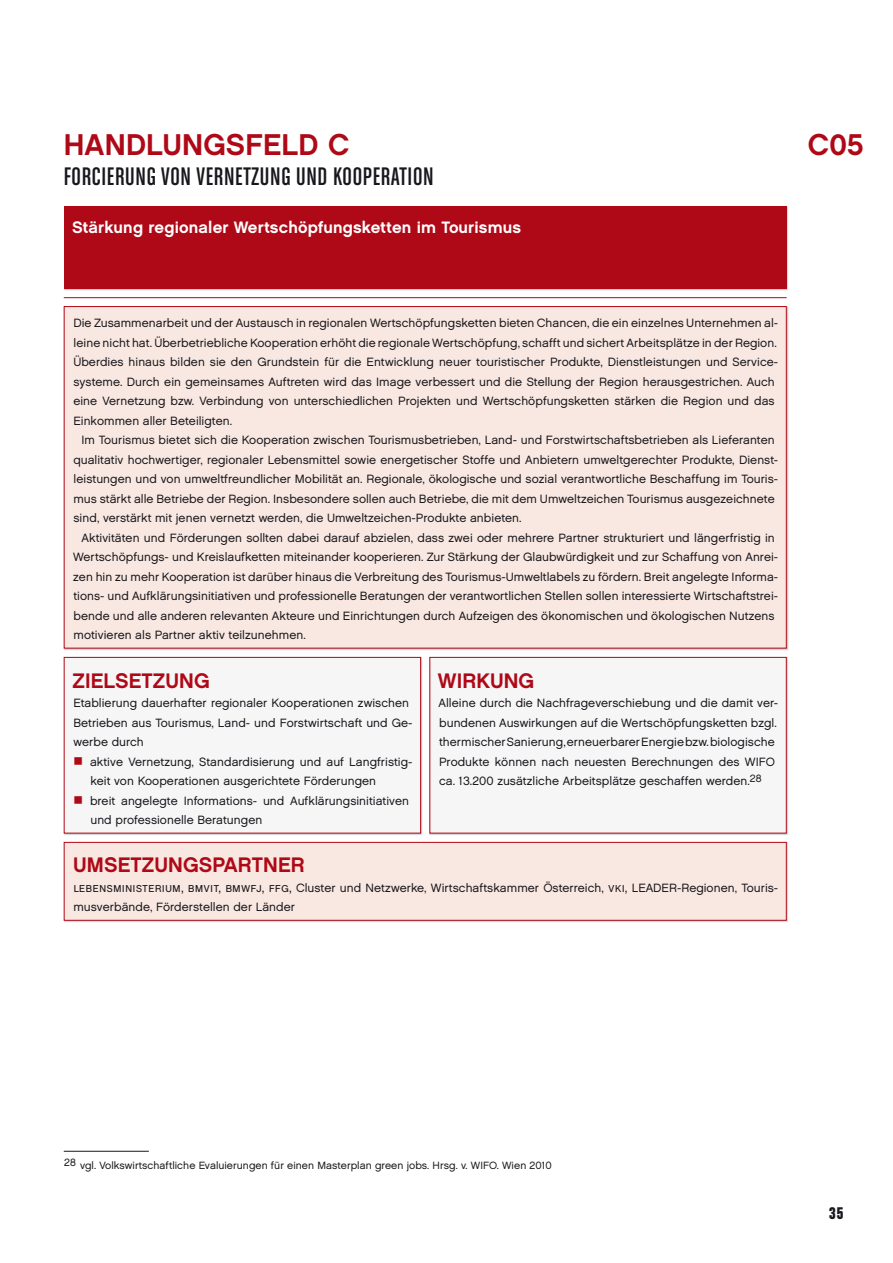
<style>
.page{position:relative;width:893px;height:1263px;background:#fff}
.page>*{position:absolute;margin:0;border:0;box-sizing:border-box;transform-origin:0 0}
.t1{font:30px "Chalet New York Nineteen Sixty";color:#af0917}
.t2{font:27px "Chalet Comprime Cologne Sixty";letter-spacing:.025em;color:#1a171c}
.t3{font:21px "Chalet New York Nineteen Sixty";letter-spacing:.005em;color:#af0917}
.t4{font:18px "Chalet Comprime Hong Kong Sixty";color:#1a171c}
.t5{font:16.5px "Chalet New York Nineteen Sixty";letter-spacing:.01em;color:#fff}
.t6{font:12px/19.5px "Chalet London Nineteen Sixty";letter-spacing:.005em;color:#1a171c}
.t7{font:10.5px "Chalet London Nineteen Sixty";letter-spacing:.005em;color:#1a171c}
.s1{font-family:"Chalet Book PSSC"}
</style>
<div class="page">
<div style="left:64px;top:206px;width:730px;height:90px;background:#1a171c;opacity:.25"></div>
<div style="left:64px;top:206px;width:723px;height:83px;background:#af0917"></div>
<div style="left:64px;top:306px;width:737px;height:361px;background:#1a171c;opacity:.25"></div>
<div style="left:64px;top:307px;width:722px;height:341px;background:#f8e8e1"></div>
<div style="left:64px;top:657px;width:365px;height:195px;background:#1a171c;opacity:.25"></div>
<div style="left:64px;top:657px;width:357px;height:176px;background:#f6f6f7"></div>
<div style="left:64px;top:657px;width:357px;height:176px;border:1px solid #af0917"></div>
<div style="left:430px;top:657px;width:367px;height:195px;background:#1a171c;opacity:.25"></div>
<div style="left:430px;top:657px;width:356px;height:176px;background:#f6f6f7"></div>
<div style="left:429px;top:657px;width:358px;height:176px;border:1px solid #af0917"></div>
<div style="left:64px;top:842px;width:730px;height:98px;background:#1a171c;opacity:.25"></div>
<div style="left:64px;top:842px;width:722px;height:78px;background:#f8e8e1"></div>
<div style="left:64px;top:842px;width:723px;height:79px;border:1px solid #af0917"></div>
<hr style="left:64px;top:297px;width:723px;height:1px;background:#af0917">
<hr style="left:64px;top:1151px;width:85px;height:1px;background:#1a171c">
<h1 class="t1" style="left:64px;top:127px;width:42px">Handlungsfeld</h1>
<h1 class="t1" style="left:328px;top:127px;width:23px">C</h1>
<h2 class="t2" style="left:64px;top:162px;width:371px">FORCIERUNG VON VERNETZUNG UND KOOPERATION</h2>
<h3 class="t5" style="left:72px;top:217px;width:450px">Stärkung regionaler Wertschöpfungsketten im Tourismus</h3>
<h1 class="t1" style="left:808px;top:127px;width:57px">C05</h1>
<p class="t6" style="left:73px;top:313px;width:706px">Die Zusammenarbeit und der Austausch in regionalen Wertschöpfungsketten bieten Chancen, die ein einzelnes Unternehmen al&shy;leine nicht hat. Überbetriebliche Kooperation erhöht die regionale Wertschöpfung, schafft und sichert Arbeitsplätze in der Region.<br>Überdies hinaus bilden sie den Grundstein für die Entwicklung neuer touristischer Produkte, Dienstleistungen und Service&shy;systeme. Durch ein gemeinsames Auftreten wird das Image verbessert und die Stellung der Region herausgestrichen. Auch eine Vernetzung bzw. Verbindung von unterschiedlichen Projekten und Wertschöpfungsketten stärken die Region und das Einkommen aller Beteiligten.</p>
<p class="t6" style="left:73px;top:430px;width:706px;text-indent:8px">Im Tourismus bietet sich die Kooperation zwischen Tourismusbetrieben, Land- und Forstwirtschaftsbetrieben als Lieferanten qualitativ hochwertiger, regionaler Lebensmittel sowie energetischer Stoffe und Anbietern umweltgerechter Produkte, Dienst&shy;leistungen und von umweltfreundlicher Mobilität an. Regionale, ökologische und sozial verantwortliche Beschaffung im Touris&shy;mus stärkt alle Betriebe der Region. Insbesondere sollen auch Betriebe, die mit dem Umweltzeichen Tourismus ausgezeichnete sind, verstärkt mit jenen vernetzt werden, die Umweltzeichen-Produkte anbieten.</p>
<p class="t6" style="left:73px;top:528px;width:707px;text-indent:8px">Aktivitäten und Förderungen sollten dabei darauf abzielen, dass zwei oder mehrere Partner strukturiert und längerfristig in Wertschöpfungs- und Kreislaufketten miteinander kooperieren. Zur Stärkung der Glaubwürdigkeit und zur Schaffung von Anrei&shy;zen hin zu mehr Kooperation ist darüber hinaus die Verbreitung des Tourismus-Umweltlabels zu fördern. Breit angelegte Informa&shy;tions- und Aufklärungsinitiativen und professionelle Beratungen der verantwortlichen Stellen sollen interessierte Wirtschaftstrei&shy;bende und alle anderen relevanten Akteure und Einrichtungen durch Aufzeigen des ökonomischen und ökologischen Nutzens motivieren als Partner aktiv teilzunehmen.</p>
<h3 class="t3" style="left:72px;top:668px;width:139px">ZIELSETZUNG</h3>
<p class="t6" style="left:73px;top:693px;width:341px">Etablierung dauerhafter regionaler Kooperationen zwischen<br>Betrieben aus Tourismus, Land- und Forstwirtschaft und Ge&shy;werbe durch</p>
<p class="t6" style="left:90px;top:752px;width:324px">aktive Vernetzung, Standardisierung und auf Langfristig&shy;keit von Kooperationen ausgerichtete Förderungen<br>breit angelegte Informations- und Aufklärungsinitiativen und professionelle Beratungen</p>
<h3 class="t3" style="left:438px;top:668px;width:98px">WIRKUNG</h3>
<p class="t6" style="left:439px;top:693px;width:341px">Alleine durch die Nachfrageverschiebung und die damit ver&shy;bundenen Auswirkungen auf die Wertschöpfungsketten bzgl. thermischer Sanierung, erneuerbarer Energie bzw. biologische Produkte können nach neuesten Berechnungen des WIFO ca. 13.200 zusätzliche Arbeitsplätze geschaffen werden.<sup>28</sup></p>
<h3 class="t3" style="left:73px;top:852px;width:231px">UMSETZUNGSPARTNER</h3>
<p class="t6" style="left:73px;top:878px;width:706px"><span class="s1">LEBENSMINISTERIUM, BMVIT, BMWFJ, FFG,</span> Cluster und Netzwerke, Wirtschaftskammer Österreich, <span class="s1">VKI,</span> LEADER-Regionen, Touris&shy;musverbände, Förderstellen der Länder</p>
<p class="t7" style="left:64px;top:1158px;width:489px">28 vgl. Volkswirtschaftliche Evaluierungen für einen Masterplan green jobs. Hrsg. v. WIFO. Wien 2010</p>
<h3 class="t4" style="left:829px;top:1203px;width:16px">35</h3>
</div>
